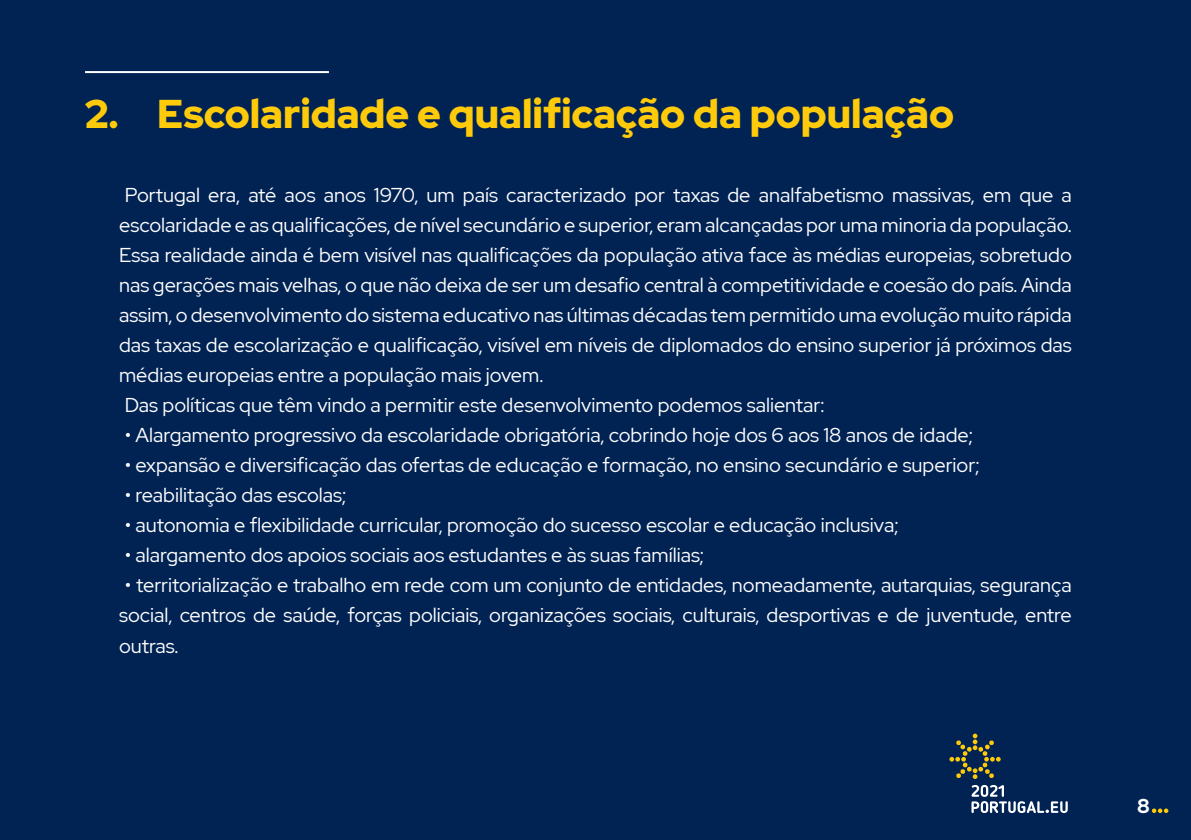
<style>
.page{position:relative;width:1191px;height:840px;background:#fff}
.page>*{position:absolute;margin:0;border:0;box-sizing:border-box;transform-origin:0 0}
.t1{font:900 40px "Red Hat Display";color:#feca0a}
.TextoTopicos{font:20px/30px "Red Hat Display";color:#fff;text-align:justify}
.t2{font:700 20px "Red Hat Display";color:#fff}
</style>
<div class="page">
<div style="left:0;top:0;width:1191px;height:839px;background:#002354"></div>
<hr style="left:85px;top:71px;width:244px;height:2px;background:#fff">
<svg style="left:949px;top:733px;width:51px;height:45px"></svg>
<svg style="left:971px;top:785px;width:96px;height:27px"></svg>
<svg style="left:1151px;top:808px;width:17px;height:4px"></svg>
<p class="t1" style="left:85px;top:87px;width:870px">2. Escolaridade e qualificação da população</p>
<p class="TextoTopicos" style="left:119px;top:179px;width:954px">Portugal era, até aos anos 1970, um país caracterizado por taxas de analfabetismo massivas, em que a escolaridade e as qualificações, de nível secundário e superior, eram alcançadas por uma minoria da população.<br>Essa realidade ainda é bem visível nas qualificações da população ativa face às médias europeias, sobretudo nas gerações mais velhas, o que não deixa de ser um desafio central à competitividade e coesão do país. Ainda assim, o desenvolvimento do sistema educativo nas últimas décadas tem permitido uma evolução muito rápida das taxas de escolarização e qualificação, visível em níveis de diplomados do ensino superior já próximos das médias europeias entre a população mais jovem.</p>
<p class="TextoTopicos" style="left:125px;top:389px;width:701px">Das políticas que têm vindo a permitir este desenvolvimento podemos salientar:</p>
<p class="TextoTopicos" style="left:125px;top:419px;width:849px">• Alargamento progressivo da escolaridade obrigatória, cobrindo hoje dos 6 aos 18 anos de idade;</p>
<p class="TextoTopicos" style="left:125px;top:449px;width:856px">• expansão e diversificação das ofertas de educação e formação, no ensino secundário e superior;</p>
<p class="TextoTopicos" style="left:125px;top:479px;width:223px">• reabilitação das escolas;</p>
<p class="TextoTopicos" style="left:125px;top:509px;width:775px">• autonomia e flexibilidade curricular, promoção do sucesso escolar e educação inclusiva;</p>
<p class="TextoTopicos" style="left:125px;top:539px;width:581px">• alargamento dos apoios sociais aos estudantes e às suas famílias;</p>
<p class="TextoTopicos" style="left:119px;top:569px;width:954px">• territorialização e trabalho em rede com um conjunto de entidades, nomeadamente, autarquias, segurança social, centros de saúde, forças policiais, organizações sociais, culturais, desportivas e de juventude, entre outras.</p>
<p class="t2" style="left:1137px;top:792px;width:14px">8</p>
</div>
